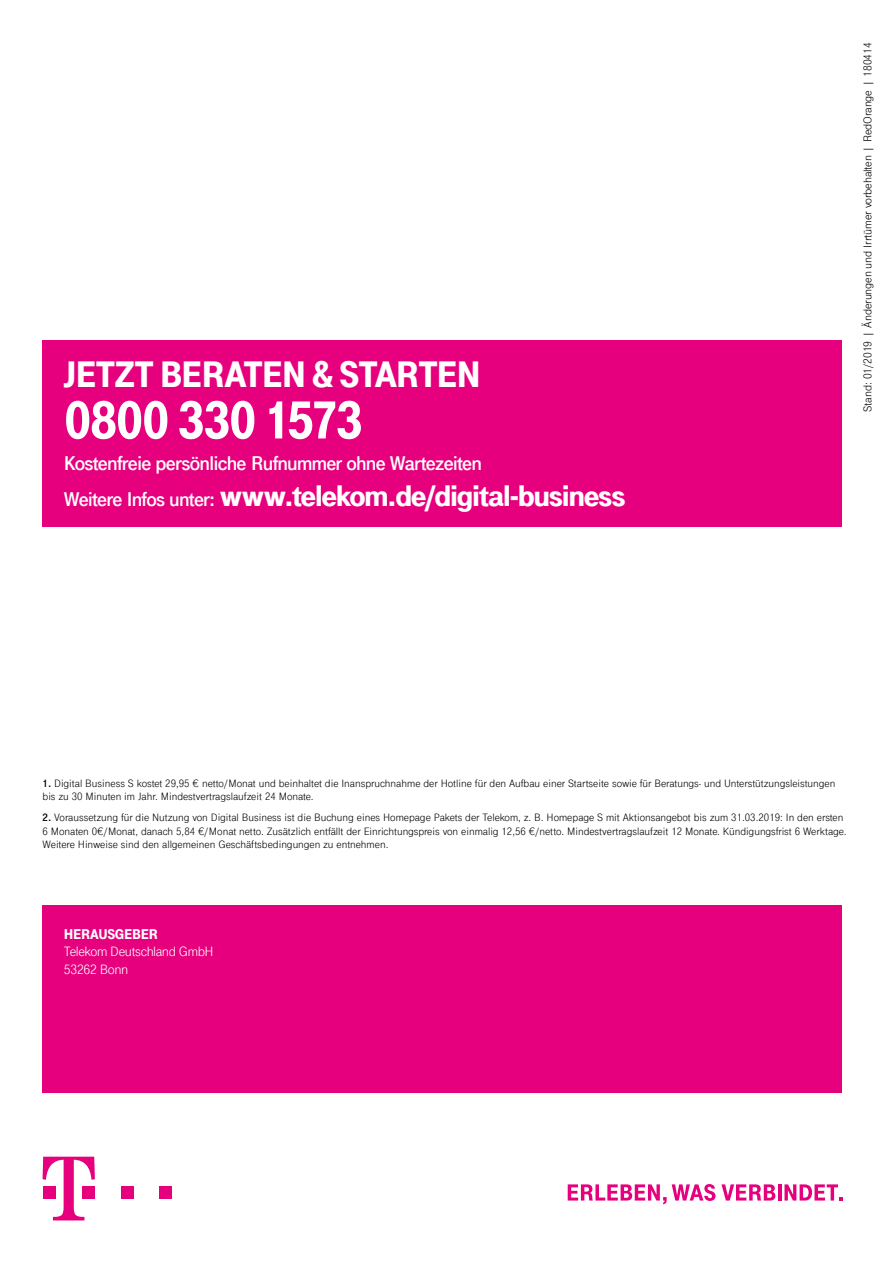
<style>
.page{position:relative;width:885px;height:1263px;background:#fff}
.page>*{position:absolute;margin:0;border:0;box-sizing:border-box;transform-origin:0 0}
.t1{font:900 55.5px "Tele Grotesk Next";letter-spacing:-.035em;color:#fff}
.t2{font:900 39px "Tele Grotesk Next";letter-spacing:-.035em;color:#fff}
.t3{font:900 31.5px "Tele Grotesk Next";letter-spacing:-.035em;color:#fff}
.t4{font:700 21px "Tele Grotesk Next";letter-spacing:-.035em;color:#fff}
.t5{font:900 15px "Tele Grotesk Next";letter-spacing:-.025em;color:#fff}
.t6{font:14.25px/17.7px "Tele Grotesk Next";letter-spacing:-.03em;color:#fff}
.t7{font:12px "Tele Grotesk Next";letter-spacing:-.01em;color:#000}
.t8{font:11.25px/13.5px "Tele Grotesk Next";color:#000}
.s1{font-weight:700;font-size:21px}
.s2{font-weight:700}
</style>
<div class="page">
<div style="left:43px;top:905px;width:799px;height:188px;background:#e6007d"></div>
<svg style="left:567px;top:1184px;width:148px;height:20px"></svg>
<svg style="left:721px;top:1184px;width:54px;height:16px"></svg>
<svg style="left:778px;top:1184px;width:3px;height:16px"></svg>
<svg style="left:784px;top:1184px;width:58px;height:16px"></svg>
<div style="left:121px;top:1186px;width:13px;height:13px;background:#e6007d"></div>
<div style="left:159px;top:1186px;width:13px;height:13px;background:#e6007d"></div>
<svg style="left:43px;top:1157px;width:52px;height:63px"></svg>
<div style="left:43px;top:340px;width:799px;height:187px;background:#e6007d"></div>
<h2 class="t2" style="left:64px;top:353px;width:419px">JETZT BERATEN &amp; STARTEN</h2>
<h1 class="t1" style="left:64px;top:389px;width:301px">0800 330 1573</h1>
<h3 class="t4" style="left:64px;top:451px;width:420px">Kostenfreie persönliche Rufnummer ohne Wartezeiten</h3>
<h3 class="t3" style="left:64px;top:478px;width:563px"><span class="s1">Weitere Infos unter:</span> www.telekom.de/digital-business</h3>
<p class="t7" style="left:860px;top:412px;width:371px;rotate:-90deg">Stand: 01/2019 | Änderungen und Irrtümer vorbehalten | RedOrange | 180414</p>
<p class="t8" style="left:43px;top:776px;width:794px"><span class="s2">1.</span> Digital Business S kostet 29,95 € netto/Monat und beinhaltet die Inanspruchnahme der Hotline für den Aufbau einer Startseite sowie für Beratungs- und Unterstützungsleistungen bis zu 30 Minuten im Jahr. Mindestvertragslaufzeit 24 Monate.</p>
<p class="t8" style="left:43px;top:811px;width:805px"><span class="s2">2.</span> Voraussetzung für die Nutzung von Digital Business ist die Buchung eines Homepage Pakets der Telekom, z. B. Homepage S mit Aktionsangebot bis zum 31.03.2019: In den ersten<br>6 Monaten 0€/Monat, danach 5,84 €/Monat netto. Zusätzlich entfällt der Einrichtungspreis von einmalig 12,56 €/netto. Mindestvertragslaufzeit 12 Monate. Kündigungsfrist 6 Werktage.<br>Weitere Hinweise sind den allgemeinen Geschäftsbedingungen zu entnehmen.</p>
<h3 class="t5" style="left:64px;top:925px;width:96px">HERAUSGEBER</h3>
<p class="t6" style="left:64px;top:943px;width:151px">Telekom Deutschland GmbH<br>53262 Bonn</p>
</div>
